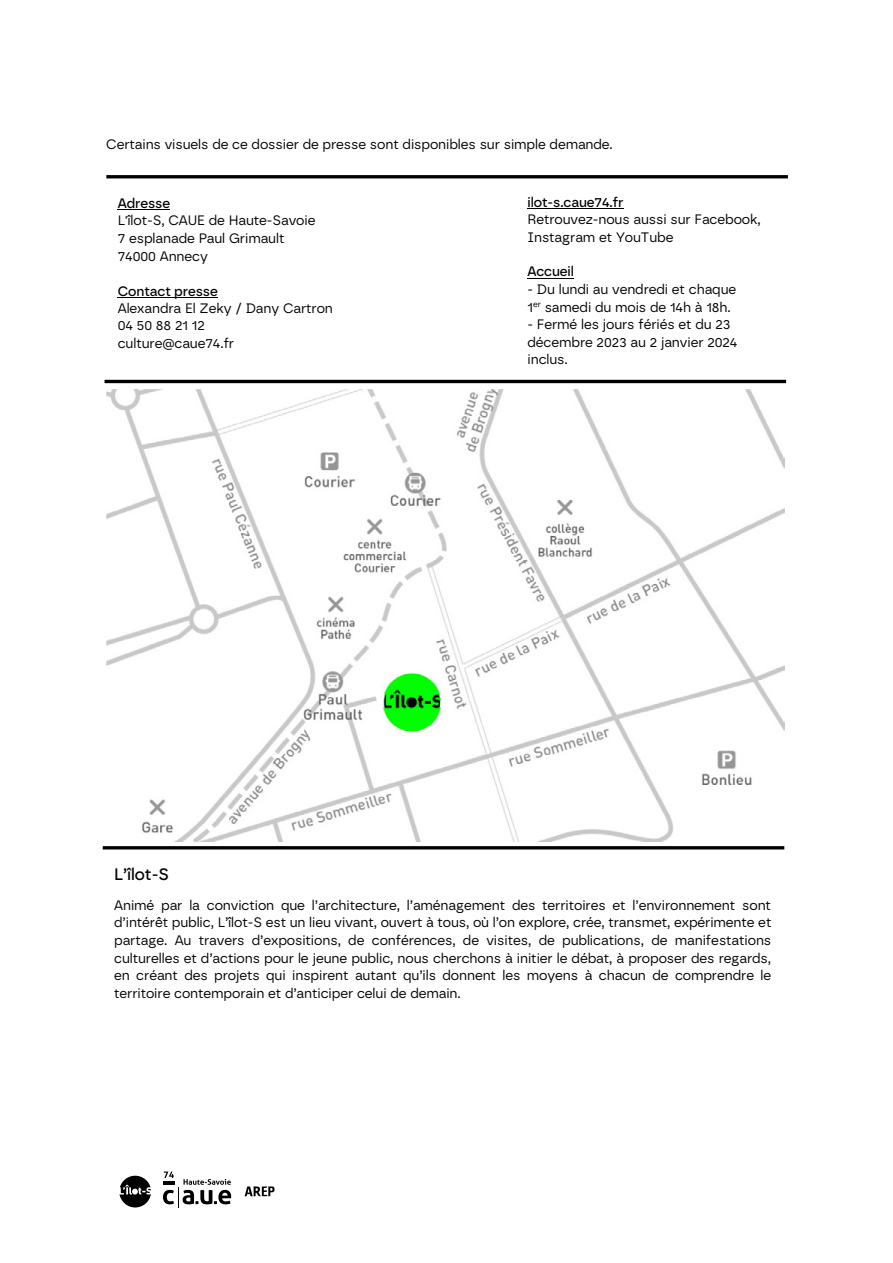
<style>
.page{position:relative;width:893px;height:1263px;background:#fff}
.page>*{position:absolute;margin:0;border:0;box-sizing:border-box;transform-origin:0 0}
.t1{font:22.05px/25.2px "Borna";color:#000}
.t2{font:500 16.5px "Borna";color:#000}
.t3{font:13.65px/17.5px "Borna";letter-spacing:-.005em;color:#000}
.t4{font:500 13.65px "Borna";letter-spacing:-.01em;color:#000}
</style>
<div class="page">
<hr style="left:106px;top:175px;width:682px;height:3px;background:#000">
<hr style="left:118px;top:209px;width:52px;height:1px;background:#000">
<hr style="left:118px;top:297px;width:100px;height:1px;background:#000">
<hr style="left:527px;top:208px;width:97px;height:1px;background:#000">
<hr style="left:527px;top:278px;width:47px;height:1px;background:#000">
<hr style="left:105px;top:380px;width:681px;height:3px;background:#000">
<img style="left:106px;top:389px;width:679px;height:452px">
<hr style="left:103px;top:846px;width:681px;height:3px;background:#000">
<svg style="left:119px;top:1176px;width:32px;height:31px"></svg>
<svg style="left:163px;top:1171px;width:68px;height:36px"></svg>
<svg style="left:245px;top:1186px;width:30px;height:10px"></svg>
<p class="t3" style="left:106px;top:135px;width:508px">Certains visuels de ce dossier de presse sont disponibles sur simple demande.</p>
<p class="t4" style="left:118px;top:195px;width:54px">Adresse</p>
<p class="t3" style="left:118px;top:212px;width:199px">L'îlot-S, CAUE de Haute-Savoie<br>7 esplanade Paul Grimault<br>74000 Annecy</p>
<p class="t4" style="left:118px;top:282px;width:102px">Contact presse</p>
<p class="t3" style="left:118px;top:299px;width:217px">Alexandra El Zeky / Dany Cartron<br>04 50 88 21 12<br>culture@caue74.fr</p>
<p class="t4" style="left:527px;top:194px;width:98px">ilot-s.caue74.fr</p>
<p class="t3" style="left:527px;top:211px;width:235px">Retrouvez-nous aussi sur Facebook,<br>Instagram et YouTube</p>
<p class="t4" style="left:527px;top:263px;width:48px">Accueil</p>
<p class="t3" style="left:527px;top:280px;width:210px">- Du lundi au vendredi et chaque<br>1<sup>er</sup> samedi du mois de 14h à 18h.</p>
<p class="t3" style="left:527px;top:315px;width:211px">- Fermé les jours fériés et du 23 décembre 2023 au 2 janvier 2024 inclus.</p>
<p class="t2" style="left:114px;top:864px;width:56px">L’îlot-S</p>
<p class="t3" style="left:114px;top:896px;width:659px;text-align:justify">Animé par la conviction que l’architecture, l’aménagement des territoires et l’environnement sont d’intérêt public, L’îlot-S est un lieu vivant, ouvert à tous, où l’on explore, crée, transmet, expérimente et partage. Au travers d’expositions, de conférences, de visites, de publications, de manifestations culturelles et d’actions pour le jeune public, nous cherchons à initier le débat, à proposer des regards, en créant des projets qui inspirent autant qu’ils donnent les moyens à chacun de comprendre le territoire contemporain et d’anticiper celui de demain.</p>
<h1 class="t1" style="left:119px;top:898px;width:158px">La prospective ou l'art</h1>
<h1 class="t1" style="left:163px;top:981px;width:111px">d’imaginer</h1>
</div>
